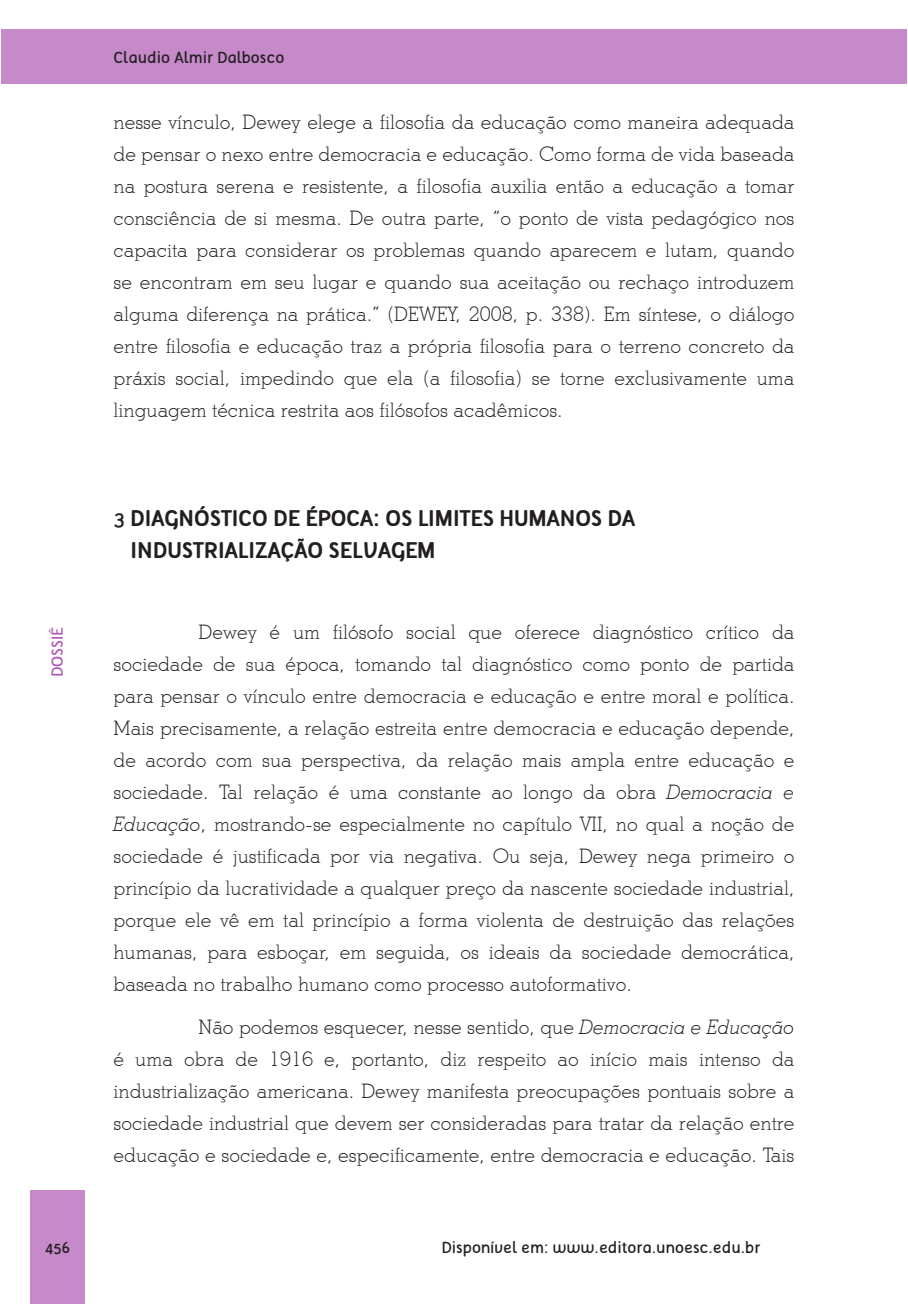
<style>
.page{position:relative;width:908px;height:1304px;background:#fff}
.page>*{position:absolute;margin:0;border:0;box-sizing:border-box;transform-origin:0 0}
.Subtítulo_1{font:700 22px/32px "Tellural";color:#231f20}
.Texto{font:300 20px/32px "Stymie BT";color:#231f20;text-align:justify}
.t1{font:16px "Tellural";color:#231f20}
.t2{font:16px "Tellural";color:#ad57b3}
.s1{font-weight:400}
.s2{font-style:italic}
</style>
<div class="page">
<div style="left:1px;top:29px;width:905px;height:55px;background:#c689ca"></div>
<div style="left:30px;top:1191px;width:55px;height:113px;background:#c689ca"></div>
<p class="t2" style="left:48px;top:677px;width:52px;rotate:-90deg">DOSSIÊ</p>
<p class="t1" style="left:45px;top:1239px;width:26px">456</p>
<p class="t1" style="left:113px;top:48px;width:172px">Claudio Almir Dalbosco</p>
<p class="Texto" style="left:113px;top:105px;width:682px">nesse vínculo, Dewey elege a filosofia da educação como maneira adequada de pensar o nexo entre democracia e educação. Como forma de vida baseada na postura serena e resistente, a filosofia auxilia então a educação a tomar consciência de si mesma. De outra parte, “o ponto de vista pedagógico nos capacita para considerar os problemas quando aparecem e lutam, quando se encontram em seu lugar e quando sua aceitação ou rechaço introduzem alguma diferença na prática.” (DEWEY, 2008, p. 338). Em síntese, o diálogo entre filosofia e educação traz a própria filosofia para o terreno concreto da práxis social, impedindo que ela (a filosofia) se torne exclusivamente uma linguagem técnica restrita aos filósofos acadêmicos.</p>
<p class="Subtítulo_1" style="left:130px;top:502px;width:506px;text-indent:-17px"><span class="s1">3</span> DIAGNÓSTICO DE ÉPOCA: OS LIMITES HUMANOS DA<br>INDUSTRIALIZAÇÃO SELVAGEM</p>
<p class="Texto" style="left:113px;top:616px;width:682px;text-indent:85px">Dewey é um filósofo social que oferece diagnóstico crítico da sociedade de sua época, tomando tal diagnóstico como ponto de partida para pensar o vínculo entre democracia e educação e entre moral e política.<br>Mais precisamente, a relação estreita entre democracia e educação depende, de acordo com sua perspectiva, da relação mais ampla entre educação e sociedade. Tal relação é uma constante ao longo da obra <span class="s2">Democracia e Educação</span>, mostrando-se especialmente no capítulo VII, no qual a noção de sociedade é justificada por via negativa. Ou seja, Dewey nega primeiro o princípio da lucratividade a qualquer preço da nascente sociedade industrial, porque ele vê em tal princípio a forma violenta de destruição das relações humanas, para esboçar, em seguida, os ideais da sociedade democrática, baseada no trabalho humano como processo autoformativo.</p>
<p class="Texto" style="left:113px;top:1011px;width:682px;text-indent:85px">Não podemos esquecer, nesse sentido, que <span class="s2">Democracia e Educação </span>é uma obra de 1916 e, portanto, diz respeito ao início mais intenso da industrialização americana. Dewey manifesta preocupações pontuais sobre a sociedade industrial que devem ser consideradas para tratar da relação entre educação e sociedade e, especificamente, entre democracia e educação. Tais</p>
<p class="t1" style="left:441px;top:1239px;width:320px">Disponível em: www.editora.unoesc.edu.br</p>
</div>
